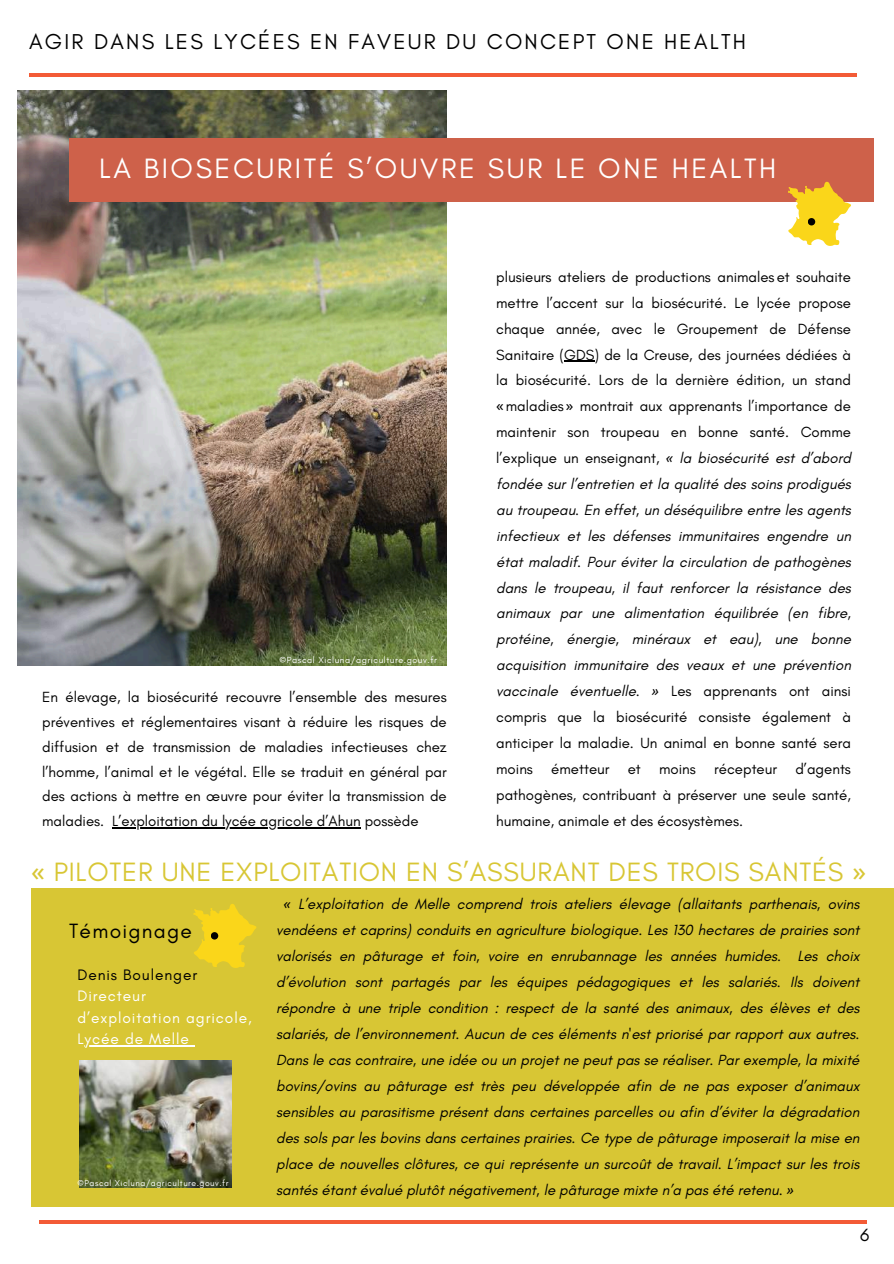
<style>
.page{position:relative;width:894px;height:1264px;background:#fff}
.page>*{position:absolute;margin:0;border:0;box-sizing:border-box;transform-origin:0 0}
.t1{font:28.5px "Glacial Indifference";letter-spacing:.09em;color:#fff}
.t2{font:27px "Glacial Indifference";letter-spacing:.03em;color:#d8c634}
.t3{font:21.9px "Glacial Indifference";letter-spacing:.1em;color:#000}
.t4{font:21px "Glacial Indifference";letter-spacing:.06em;color:#000}
.t5{font:18px "Glacial Indifference";color:#000}
.t6{font:15.45px/21.3px "Glacial Indifference";letter-spacing:.06em;color:#fff}
.t7{font:15.45px "Glacial Indifference";letter-spacing:.06em;color:#000}
.t8{font:15px/25.8px "Glacial Indifference";color:#000;text-align:justify}
.t9{font:italic 15px/26px "Glacial Indifference";color:#000;text-align:justify}
.t10{font:9px "Glacial Indifference";letter-spacing:.06em;color:#fff}
.t11{font:8.7px "Glacial Indifference";letter-spacing:.06em;color:#fff}
.s1{font-family:"Noto Sans"}
.s2{font-family:"Noto Sans";font-style:italic}
.s3{font-style:italic}
</style>
<div class="page">
<div style="left:31px;top:888px;width:862px;height:318px;background:#d8c634"></div>
<img style="left:17px;top:91px;width:429px;height:574px">
<div style="left:69px;top:138px;width:804px;height:63px;background:#ce614a"></div>
<svg style="left:787px;top:182px;width:63px;height:64px"></svg>
<div style="left:807px;top:218px;width:8px;height:7px;background:#000;border-radius:50%"></div>
<svg style="left:193px;top:904px;width:63px;height:64px"></svg>
<div style="left:211px;top:932px;width:7px;height:7px;background:#000;border-radius:50%"></div>
<img style="left:79px;top:1060px;width:153px;height:127px">
<hr style="left:564px;top:361px;width:30px;height:1px;background:#000">
<hr style="left:112px;top:827px;width:248px;height:1px;background:#000">
<hr style="left:85px;top:1045px;width:105px;height:1px;background:#fff">
<hr style="left:29px;top:73px;width:827px;height:4px;background:#f35b36">
<hr style="left:40px;top:1220px;width:826px;height:4px;background:#f35b36">
<h3 class="t3" style="left:29px;top:28px;width:718px">AGIR DANS LES LYCÉES EN FAVEUR DU CONCEPT ONE HEALTH</h3>
<h1 class="t1" style="left:99px;top:150px;width:678px">LA BIOSECURITÉ S’OUVRE SUR LE ONE HEALTH</h1>
<p class="t8" style="left:496px;top:264px;width:356px">plusieurs ateliers de productions animaleset souhaite mettre l’accent sur la biosécurité. Le lycée propose chaque année, avec le Groupement de Défense Sanitaire (GDS) de la Creuse, des journées dédiées à la biosécurité. Lors de la dernière édition, un stand <span class="s1">«</span>maladies <span class="s1">»</span> montrait aux apprenants l’importance de maintenir son troupeau en bonne santé. Comme l’explique un enseignant, <span class="s2">«</span> <span class="s3">la biosécurité est d’abord fondée sur l’entretien et la qualité des soins prodigués au troupeau. En effet, un déséquilibre entre les agents infectieux et les défenses immunitaires engendre un état maladif. Pour éviter la circulation de pathogènes dans le troupeau, il faut renforcer la résistance des animaux par une alimentation équilibrée (en fibre, protéine, énergie, minéraux et eau), une bonne acquisition immunitaire des veaux et une prévention vaccinale éventuelle.</span> <span class="s2">»</span> Les apprenants ont ainsi compris que la biosécurité consiste également à anticiper la maladie. Un animal en bonne santé sera moins émetteur et moins récepteur d’agents pathogènes, contribuant à préserver une seule santé, humaine, animale et des écosystèmes.</p>
<h2 class="t2" style="left:31px;top:855px;width:836px"><span class="s1">«</span> PILOTER UNE EXPLOITATION EN S’ASSURANT DES TROIS SANTÉS <span class="s1">»</span></h2>
<p class="t9" style="left:276px;top:891px;width:584px;text-indent:7px"><span class="s1">«</span> L’exploitation de Melle comprend trois ateliers élevage (allaitants parthenais, ovins vendéens et caprins) conduits en agriculture biologique. Les 130 hectares de prairies sont valorisés en pâturage et foin, voire en enrubannage les années humides. Les choix d’évolution sont partagés par les équipes pédagogiques et les salariés. Ils doivent répondre à une triple condition : respect de la santé des animaux, des élèves et des salariés, de l’environnement. Aucun de ces éléments n'est priorisé par rapport aux autres.<br>Dans le cas contraire, une idée ou un projet ne peut pas se réaliser. Par exemple, la mixité bovins/ovins au pâturage est très peu développée afin de ne pas exposer d’animaux sensibles au parasitisme présent dans certaines parcelles ou afin d’éviter la dégradation des sols par les bovins dans certaines prairies. Ce type de pâturage imposerait la mise en place de nouvelles clôtures, ce qui représente un surcoût de travail. L’impact sur les trois santés étant évalué plutôt négativement, le pâturage mixte n’a pas été retenu. <span class="s1">»</span></p>
<p class="t10" style="left:279px;top:654px;width:159px">©Pascal Xicluna/agriculture.gouv.fr</p>
<p class="t8" style="left:42px;top:684px;width:406px;line-height:24.8px">En élevage, la biosécurité recouvre l’ensemble des mesures préventives et réglementaires visant à réduire les risques de diffusion et de transmission de maladies infectieuses chez l’homme, l’animal et le végétal. Elle se traduit en général par des actions à mettre en œuvre pour éviter la transmission de maladies. L’exploitation du lycée agricole d’Ahun possède</p>
<h3 class="t4" style="left:69px;top:917px;width:124px">Témoignage</h3>
<p class="t7" style="left:77px;top:965px;width:121px">Denis Boulenger</p>
<p class="t6" style="left:77px;top:985px;width:176px">Directeur d’exploitation agricole,<br>Lycée de Melle</p>
<p class="t11" style="left:78px;top:1177px;width:152px">©Pascal Xicluna/agriculture.gouv.fr</p>
<p class="t5" style="left:859px;top:1223px;width:11px">6</p>
</div>
